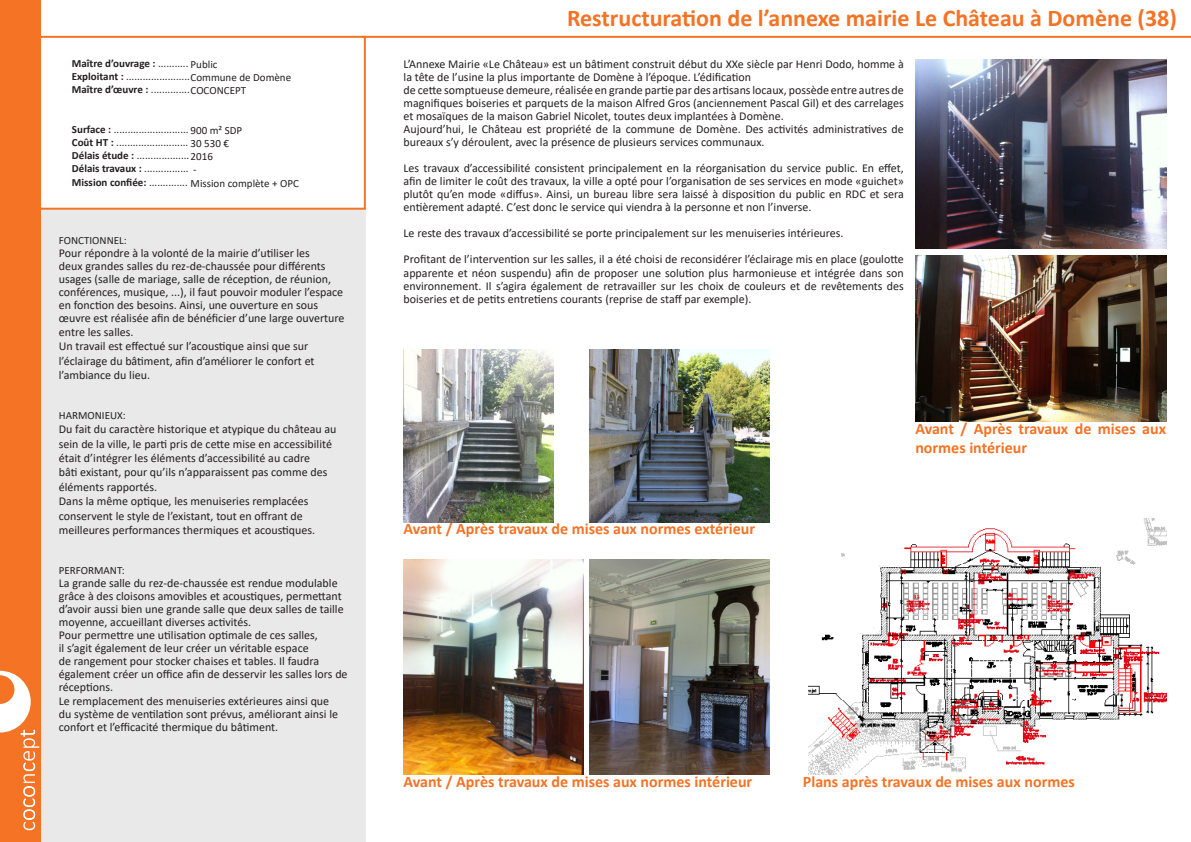
<style>
.page{position:relative;width:1191px;height:842px;background:#fff}
.page>*{position:absolute;margin:0;border:0;box-sizing:border-box;transform-origin:0 0}
.t1{font:700 24px "Calibri";color:#f47325}
.t2{font:700 16px/19.2px "Calibri";color:#f47325}
.t3{font:12px/13px "Calibri";color:#231f20}
.t4{font:11px "Calibri";color:#231f20}
.s1{font-weight:700}
</style>
<div class="page">
<div style="left:40px;top:209px;width:325px;height:633px;background:#e9e9e9"></div>
<div style="left:0;top:0;width:40px;height:757px;background:#f47325"></div>
<div style="left:0;top:657px;width:40px;height:185px;background:#f47325"></div>
<svg style="left:0;top:671px;width:39px;height:159px"></svg>
<hr style="left:362px;top:36px;width:829px;height:2px;background:#f47325">
<div style="left:39px;top:36px;width:327px;height:174px;border:2px solid #f47325"></div>
<img style="left:809px;top:519px;width:357px;height:255px">
<div style="left:1046px;top:729px;width:120px;height:45px;background:#fff"></div>
<div style="left:803px;top:551px;width:38px;height:67px;background:#fff"></div>
<img style="left:589px;top:349px;width:180px;height:173px">
<img style="left:403px;top:349px;width:151px;height:173px">
<img style="left:403px;top:559px;width:180px;height:215px">
<img style="left:589px;top:560px;width:180px;height:214px">
<img style="left:915px;top:59px;width:251px;height:190px">
<img style="left:915px;top:255px;width:251px;height:167px">
<p class="t4" style="left:72px;top:56px;width:147px"><span class="s1">Maître d’ouvrage :</span> ........... Public</p>
<p class="t4" style="left:72px;top:69px;width:221px"><span class="s1">Exploitant :</span> .......................Commune de Domène</p>
<p class="t4" style="left:72px;top:82px;width:176px"><span class="s1">Maître d’œuvre :</span> ..............COCONCEPT</p>
<p class="t4" style="left:72px;top:122px;width:172px"><span class="s1">Surface :</span> ........................... 900 m² SDP</p>
<p class="t4" style="left:72px;top:135px;width:159px"><span class="s1">Coût HT :</span> .......................... 30 530 €</p>
<p class="t4" style="left:72px;top:148px;width:142px"><span class="s1">Délais étude :</span> ...................2016</p>
<p class="t4" style="left:72px;top:161px;width:126px"><span class="s1">Délais travaux :</span> ................ -</p>
<p class="t4" style="left:72px;top:175px;width:228px"><span class="s1">Mission confiée:</span> .............. Mission complète + OPC</p>
<p class="t4" style="left:59px;top:232px;width:69px">FONCTIONNEL:</p>
<p class="t3" style="left:59px;top:246px;width:287px">Pour répondre à la volonté de la mairie d’utiliser les<br>deux grandes salles du rez-de-chaussée pour différents usages (salle de mariage, salle de réception, de réunion, conférences, musique, ...), il faut pouvoir moduler l’espace en fonction des besoins. Ainsi, une ouverture en sous œuvre est réalisée afin de bénéficier d’une large ouverture</p>
<p class="t3" style="left:59px;top:325px;width:76px">entre les salles.</p>
<p class="t3" style="left:59px;top:339px;width:257px;line-height:14.4px">Un travail est effectué sur l’acoustique ainsi que sur l’éclairage du bâtiment, afin d’améliorer le confort et l’ambiance du lieu.</p>
<p class="t4" style="left:59px;top:407px;width:68px">HARMONIEUX:</p>
<p class="t3" style="left:59px;top:422px;width:279px;line-height:14.4px">Du fait du caractère historique et atypique du château au sein de la ville, le parti pris de cette mise en accessibilité était d’intégrer les éléments d’accessibilité au cadre<br>bâti existant, pour qu’ils n’apparaissent pas comme des éléments rapportés.</p>
<p class="t3" style="left:59px;top:494px;width:258px;line-height:14.4px">Dans la même optique, les menuiseries remplacées conservent le style de l’existant, tout en offrant de meilleures performances thermiques et acoustiques.</p>
<p class="t4" style="left:59px;top:562px;width:67px">PERFORMANT:</p>
<p class="t3" style="left:59px;top:576px;width:286px">La grande salle du rez-de-chaussée est rendue modulable grâce à des cloisons amovibles et acoustiques, permettant d’avoir aussi bien une grande salle que deux salles de taille moyenne, accueillant diverses activités.</p>
<p class="t3" style="left:59px;top:628px;width:290px">Pour permettre une utilisation optimale de ces salles,<br>il s’agit également de leur créer un véritable espace<br>de rangement pour stocker chaises et tables. Il faudra également créer un office afin de desservir les salles lors de réceptions.</p>
<p class="t3" style="left:59px;top:694px;width:281px">Le remplacement des menuiseries extérieures ainsi que du système de ventilation sont prévus, améliorant ainsi le confort et l’efficacité thermique du bâtiment.</p>
<p class="t1" style="left:567px;top:1px;width:611px">Restructuration de l’annexe mairie Le Château à Domène (38)</p>
<p class="t3" style="left:403px;top:58px;width:502px">L’Annexe Mairie «Le Château» est un bâtiment construit début du XXe siècle par Henri Dodo, homme à la tête de l’usine la plus importante de Domène à l’époque. L’édification</p>
<p class="t3" style="left:403px;top:84px;width:502px;text-align:justify">de cette somptueuse demeure, réalisée en grande partie par des artisans locaux, possède entre autres de magnifiques boiseries et parquets de la maison Alfred Gros (anciennement Pascal Gil) et des carrelages et mosaïques de la maison Gabriel Nicolet, toutes deux implantées à Domène.</p>
<p class="t3" style="left:403px;top:123px;width:502px">Aujourd’hui, le Château est propriété de la commune de Domène. Des activités administratives de bureaux s’y déroulent, avec la présence de plusieurs services communaux.</p>
<p class="t3" style="left:403px;top:162px;width:502px;text-align:justify">Les travaux d’accessibilité consistent principalement en la réorganisation du service public. En effet, afin de limiter le coût des travaux, la ville a opté pour l’organisation de ses services en mode «guichet» plutôt qu’en mode «diffus». Ainsi, un bureau libre sera laissé à disposition du public en RDC et sera entièrement adapté. C’est donc le service qui viendra à la personne et non l’inverse.</p>
<p class="t3" style="left:403px;top:227px;width:441px">Le reste des travaux d’accessibilité se porte principalement sur les menuiseries intérieures.</p>
<p class="t3" style="left:403px;top:253px;width:502px;text-align:justify">Profitant de l’intervention sur les salles, il a été choisi de reconsidérer l’éclairage mis en place (goulotte apparente et néon suspendu) afin de proposer une solution plus harmonieuse et intégrée dans son environnement. Il s’agira également de retravailler sur les choix de couleurs et de revêtements des boiseries et de petits entretiens courants (reprise de staff par exemple).</p>
<p class="t2" style="left:403px;top:519px;width:353px">Avant / Après travaux de mises aux normes extérieur</p>
<p class="t2" style="left:915px;top:419px;width:252px">Avant / Après travaux de mises aux normes intérieur</p>
<p class="t2" style="left:403px;top:772px;width:350px">Avant / Après travaux de mises aux normes intérieur</p>
<p class="t2" style="left:803px;top:772px;width:273px">Plans après travaux de mises aux normes</p>
</div>
